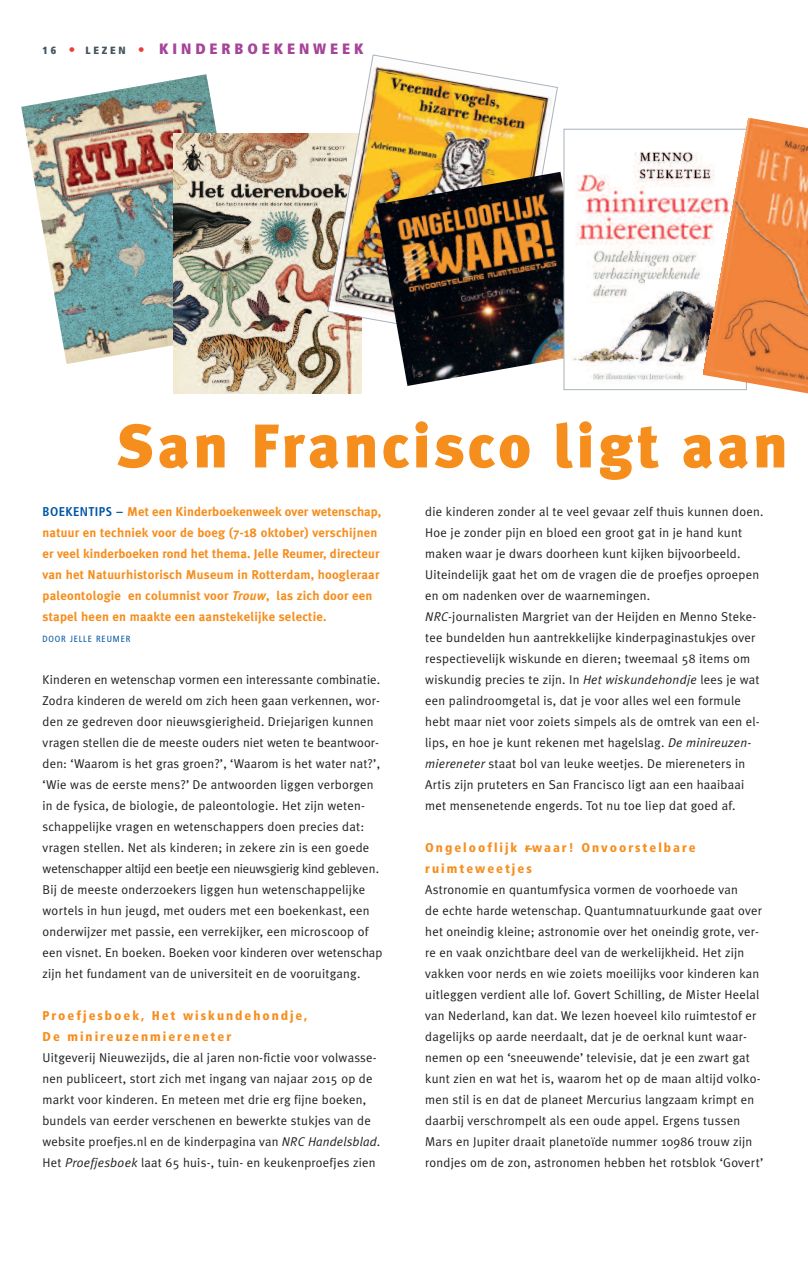
<style>
.page{position:relative;width:808px;height:1263px;background:#fff}
.page>*{position:absolute;margin:0;border:0;box-sizing:border-box;transform-origin:0 0}
.t1{font:900 61.5px "Meta Plus";letter-spacing:.055em;color:#f68e1e}
.t2{font:900 condensed 15px "Frutiger";letter-spacing:.26em;color:#a54499}
.t3{font:12.75px/21px "Meta Plus Normal";letter-spacing:.015em;color:#231f20}
.t4{font:700 12.75px/21px "Meta Plus";letter-spacing:.015em;color:#f68e1e}
.t5{font:900 condensed 12.75px/21px "Frutiger";letter-spacing:.155em;color:#f68e1e}
.t6{font:condensed 9px "Frutiger";letter-spacing:.095em;color:#0155a5}
.s1{font-size:10.5px;color:#45555f}
.s2{font-stretch:normal;font-size:12.75px;color:#ee3e34}
.s3{font-family:"Frutiger";font-stretch:condensed;color:#0155a5}
.s4{font-style:italic}
</style>
<div class="page">
<img style="left:21px;top:74px;width:196px;height:290px">
<img style="left:174px;top:133px;width:187px;height:260px">
<img style="left:327px;top:54px;width:231px;height:291px">
<img style="left:375px;top:172px;width:189px;height:214px">
<img style="left:572px;top:151px;width:131px;height:232px">
<div style="left:564px;top:129px;width:183px;height:261px;border:1px solid #a8b4bc"></div>
<img style="left:703px;top:118px;width:105px;height:275px">
<svg style="left:525px;top:848px;width:7px;height:2px"></svg>
<p class="t2" style="left:43px;top:43px;width:323px"><span class="s1">16</span> <span class="s2">•</span> <span class="s1">LEZEN</span> <span class="s2">•</span> KINDERBOEKENWEEK</p>
<h1 class="t1" style="left:117px;top:410px;width:673px">San Francisco ligt aan</h1>
<p class="t4" style="left:43px;top:501px;width:340px"><span class="s3">BOEKENTIPS –</span> Met een Kinderboekenweek over wetenschap, natuur en techniek voor de boeg (7-18 oktober) verschijnen er veel kinderboeken rond het thema. Jelle Reumer, directeur van het Natuurhistorisch Museum in Rotterdam, hoogleraar paleontologie en columnist voor <span class="s4">Trouw</span>, las zich door een stapel heen en maakte een aanstekelijke selectie.</p>
<p class="t6" style="left:43px;top:635px;width:89px">DOOR JELLE REUMER</p>
<p class="t3" style="left:43px;top:669px;width:341px">Kinderen en wetenschap vormen een interessante combinatie.<br>Zodra kinderen de wereld om zich heen gaan verkennen, wor&shy;den ze gedreven door nieuwsgierigheid. Driejarigen kunnen vragen stellen die de meeste ouders niet weten te beantwoor&shy;den: ‘Waarom is het gras groen?’, ‘Waarom is het water nat?’, ‘Wie was de eerste mens?’ De antwoorden liggen verborgen in de fysica, de biologie, de paleontologie. Het zijn weten&shy;schappelijke vragen en wetenschappers doen precies dat: vragen stellen. Net als kinderen; in zekere zin is een goede wetenschapper altijd een beetje een nieuwsgierig kind gebleven.<br>Bij de meeste onderzoekers liggen hun wetenschappelijke wortels in hun jeugd, met ouders met een boekenkast, een onderwijzer met passie, een verrekijker, een microscoop of een visnet. En boeken. Boeken voor kinderen over wetenschap zijn het fundament van de universiteit en de vooruitgang.</p>
<p class="t5" style="left:43px;top:1006px;width:267px">Proefjesboek, Het wiskundehondje,<br>De minireuzenmiereneter</p>
<p class="t3" style="left:42px;top:1047px;width:339px">Uitgeverij Nieuwezijds, die al jaren non-fictie voor volwasse&shy;nen publiceert, stort zich met ingang van najaar 2015 op de markt voor kinderen. En meteen met drie erg fijne boeken, bundels van eerder verschenen en bewerkte stukjes van de website proefjes.nl en de kinderpagina van <span class="s4">NRC Handelsblad</span>.<br>Het <span class="s4">Proefjesboek</span> laat 65 huis-, tuin- en keukenproefjes zien</p>
<p class="t3" style="left:425px;top:501px;width:340px">die kinderen zonder al te veel gevaar zelf thuis kunnen doen.<br>Hoe je zonder pijn en bloed een groot gat in je hand kunt maken waar je dwars doorheen kunt kijken bijvoorbeeld.<br>Uiteindelijk gaat het om de vragen die de proefjes oproepen en om nadenken over de waarnemingen.<br><span class="s4">NRC</span>-journalisten Margriet van der Heijden en Menno Steke&shy;tee bundelden hun aantrekkelijke kinderpaginastukjes over respectievelijk wiskunde en dieren; tweemaal 58 items om wiskundig precies te zijn. In <span class="s4">Het wiskundehondje</span> lees je wat een palindroomgetal is, dat je voor alles wel een formule hebt maar niet voor zoiets simpels als de omtrek van een el&shy;lips, en hoe je kunt rekenen met hagelslag. <span class="s4">De minireuzen&shy;miereneter</span> staat bol van leuke weetjes. De miereneters in Artis zijn pruteters en San Francisco ligt aan een haaibaai met mensenetende engerds. Tot nu toe liep dat goed af.</p>
<p class="t5" style="left:425px;top:838px;width:272px">Ongelooflijk rwaar! Onvoorstelbare ruimteweetjes</p>
<p class="t3" style="left:425px;top:879px;width:340px">Astronomie en quantumfysica vormen de voorhoede van<br>de echte harde wetenschap. Quantumnatuurkunde gaat over het oneindig kleine; astronomie over het oneindig grote, ver&shy;re en vaak onzichtbare deel van de werkelijkheid. Het zijn vakken voor nerds en wie zoiets moeilijks voor kinderen kan uitleggen verdient alle lof. Govert Schilling, de Mister Heelal van Nederland, kan dat. We lezen hoeveel kilo ruimtestof er dagelijks op aarde neerdaalt, dat je de oerknal kunt waar&shy;nemen op een ‘sneeuwende’ televisie, dat je een zwart gat kunt zien en wat het is, waarom het op de maan altijd volko&shy;men stil is en dat de planeet Mercurius langzaam krimpt en daarbij verschrompelt als een oude appel. Ergens tussen Mars en Jupiter draait planetoïde nummer 10986 trouw zijn rondjes om de zon, astronomen hebben het rotsblok ‘Govert’</p>
</div>
